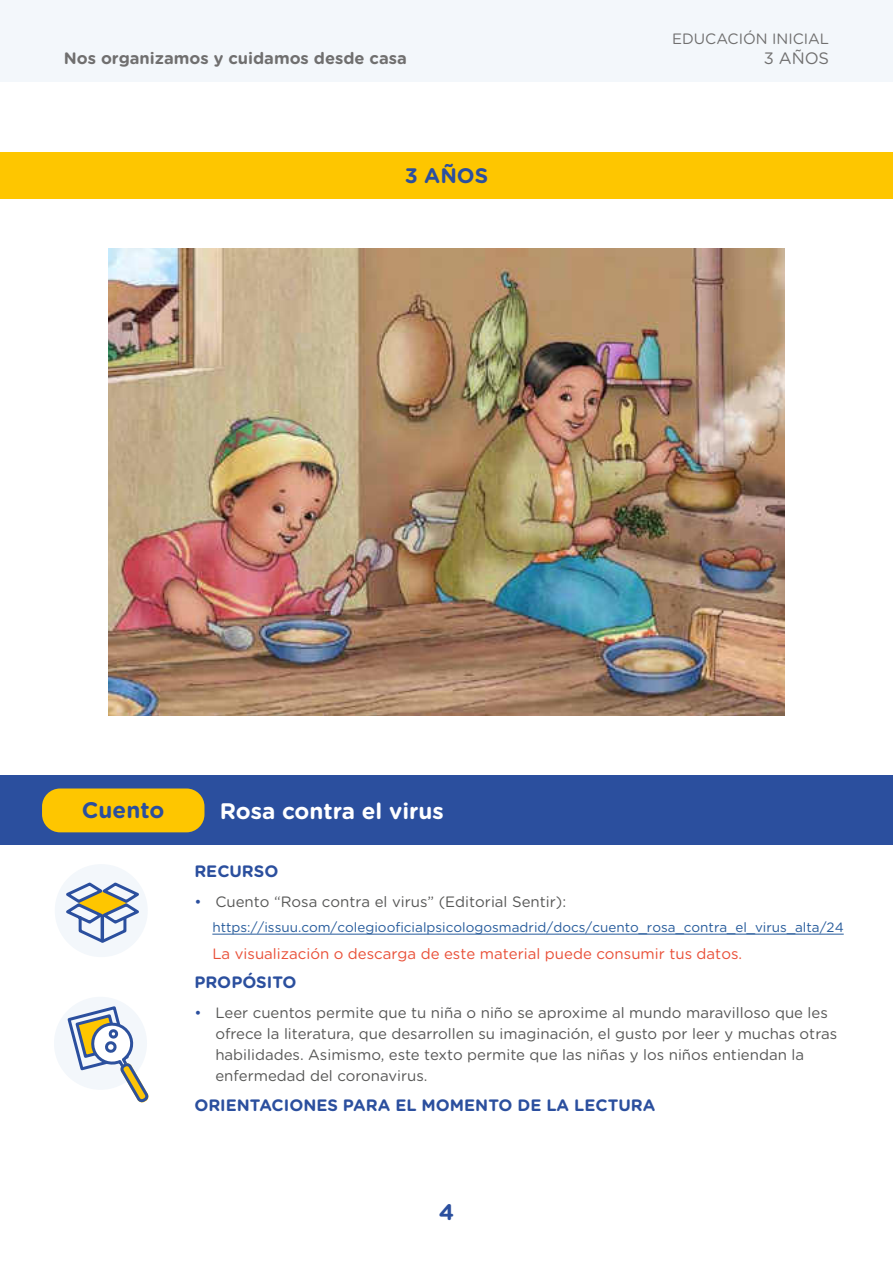
<style>
.page{position:relative;width:893px;height:1263px;background:#fff}
.page>*{position:absolute;margin:0;border:0;box-sizing:border-box;transform-origin:0 0}
.t1{font:700 22.5px "Gotham Rounded";color:#fff}
.t2{font:700 22.5px "Gotham Rounded";color:#2b4f9e}
.t3{font:700 21px "Gotham Rounded";color:#2b4f9e}
.t4{font:700 16.5px "Gotham Rounded";color:#2b4f9e}
.t5{font:700 16.5px "Gotham Rounded";color:#706f6f}
.t6{font:16.5px "Gotham Rounded";color:#706f6f}
.t7{font:15px/21px "Gotham Rounded";color:#575756}
.t8{font:15px "Gotham Rounded";color:#e94f37}
.t9{font:15px "Gotham Rounded";color:#706f6f}
.t10{font:13.5px "Gotham Rounded";color:#265b9b}
.s1{color:#2b4f9e}
</style>
<div class="page">
<div style="left:0;top:152px;width:893px;height:47px;background:#fec600"></div>
<img style="left:109px;top:248px;width:675px;height:467px">
<div style="left:0;top:775px;width:893px;height:70px;background:#2b4f9e"></div>
<div style="left:42px;top:788px;width:162px;height:44px;background:#fec600;border-radius:18px"></div>
<hr style="left:212px;top:934px;width:632px;height:1px;background:#265b9b">
<div style="left:55px;top:864px;width:93px;height:93px;background:#f3f7fb;border-radius:50%"></div>
<svg style="left:66px;top:882px;width:73px;height:61px"></svg>
<hr style="left:101px;top:916px;width:3px;height:25px;background:#2b4f9e">
<div style="left:54px;top:997px;width:93px;height:93px;background:#f3f7fb;border-radius:50%"></div>
<svg style="left:67px;top:1006px;width:82px;height:97px"></svg>
<div style="left:0;top:0;width:893px;height:81px;background:#f3f7fb"></div>
<p class="t9" style="left:672px;top:30px;width:159px">EDUCACIÓN INICIAL</p>
<p class="t5" style="left:64px;top:48px;width:345px">Nos organizamos y cuidamos desde casa</p>
<p class="t6" style="left:764px;top:49px;width:67px">3 AÑOS</p>
<h2 class="t3" style="left:405px;top:163px;width:85px">3 AÑOS</h2>
<h1 class="t2" style="left:82px;top:797px;width:84px">Cuento</h1>
<h1 class="t1" style="left:220px;top:798px;width:226px">Rosa contra el virus</h1>
<p class="t4" style="left:194px;top:862px;width:86px">RECURSO</p>
<p class="t7" style="left:194px;top:891px;width:373px"><span class="s1">•</span> Cuento “Rosa contra el virus” (Editorial Sentir):</p>
<p class="t10" style="left:212px;top:918px;width:633px">https://issuu.com/colegiooficialpsicologosmadrid/docs/cuento_rosa_contra_el_virus_alta/24</p>
<p class="t8" style="left:212px;top:945px;width:531px">La visualización o descarga de este material puede consumir tus datos.</p>
<p class="t4" style="left:194px;top:973px;width:104px">PROPÓSITO</p>
<p class="t7" style="left:215px;top:1002px;width:623px;text-indent:-21px"><span class="s1">•</span> Leer cuentos permite que tu niña o niño se aproxime al mundo maravilloso que les ofrece la literatura, que desarrollen su imaginación, el gusto por leer y muchas otras habilidades. Asimismo, este texto permite que las niñas y los niños entiendan la enfermedad del coronavirus.</p>
<p class="t4" style="left:194px;top:1096px;width:463px">ORIENTACIONES PARA EL MOMENTO DE LA LECTURA</p>
<h1 class="t2" style="left:439px;top:1198px;width:17px">4</h1>
</div>
